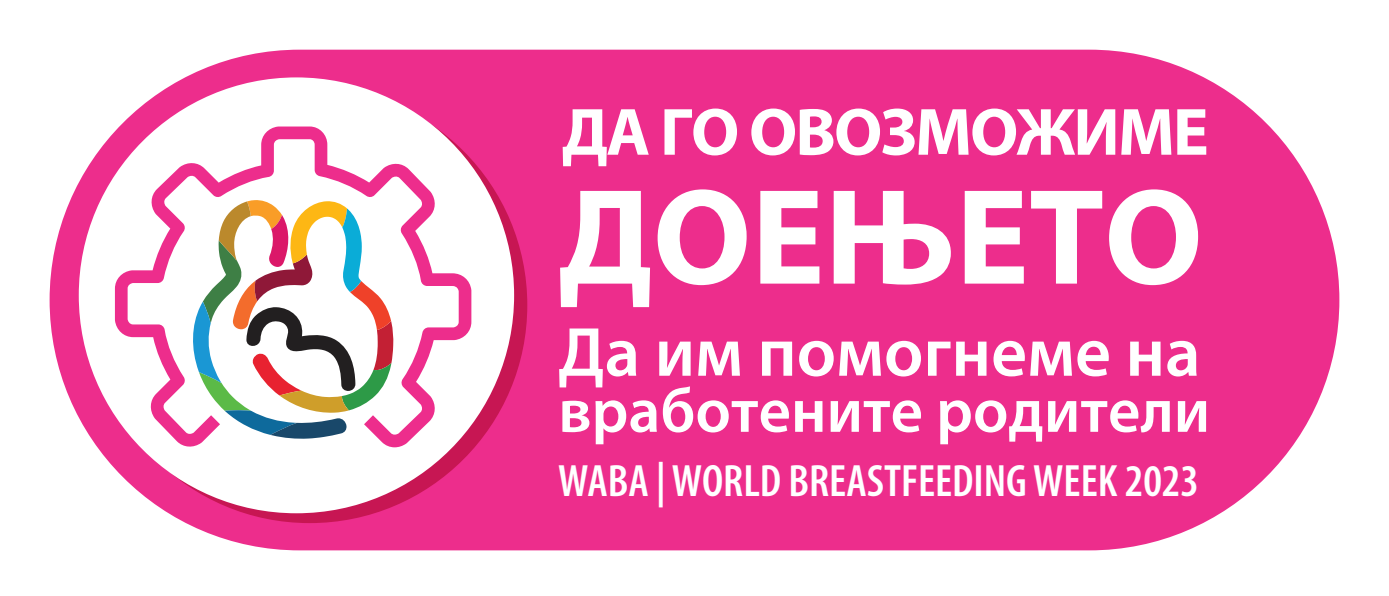
<style>
.page{position:relative;width:1389px;height:596px;background:#fff}
.page>*{position:absolute;margin:0;border:0;box-sizing:border-box;transform-origin:0 0}
.t1{font:700 137.2px "Myriad Pro";color:#fff}
.t2{font:600 70px "Myriad Pro";color:#fff}
.t3{font:700 67.2px "Myriad Pro";letter-spacing:-.03em;color:#fff}
.t4{font:600 63px "Myriad Pro";color:#fff}
.t5{font:600 condensed 45.5px "Myriad Pro";color:#fff}
</style>
<div class="page">
<div style="left:50px;top:50px;width:1289px;height:500px;background:#ed2d8c;border-radius:250px"></div>
<div style="left:92px;top:87px;width:435px;height:435px;background:#c71653;border-radius:50%"></div>
<div style="left:79px;top:77px;width:435px;height:436px;background:#fff;border-radius:218px"></div>
<svg style="left:115px;top:126px;width:356px;height:322px"></svg>
<h3 class="t3" style="left:562px;top:88px;width:648px">ДА ГО ОВОЗМОЖИМЕ</h3>
<h1 class="t1" style="left:558px;top:148px;width:646px">ДОЕЊЕТО</h1>
<h2 class="t2" style="left:558px;top:307px;width:644px">Да им помогнеме на</h2>
<h3 class="t4" style="left:558px;top:370px;width:653px">вработените родители</h3>
<p class="t5" style="left:558px;top:456px;width:642px">WABA |WORLD BREASTFEEDINGWEEK 2023</p>
</div>
